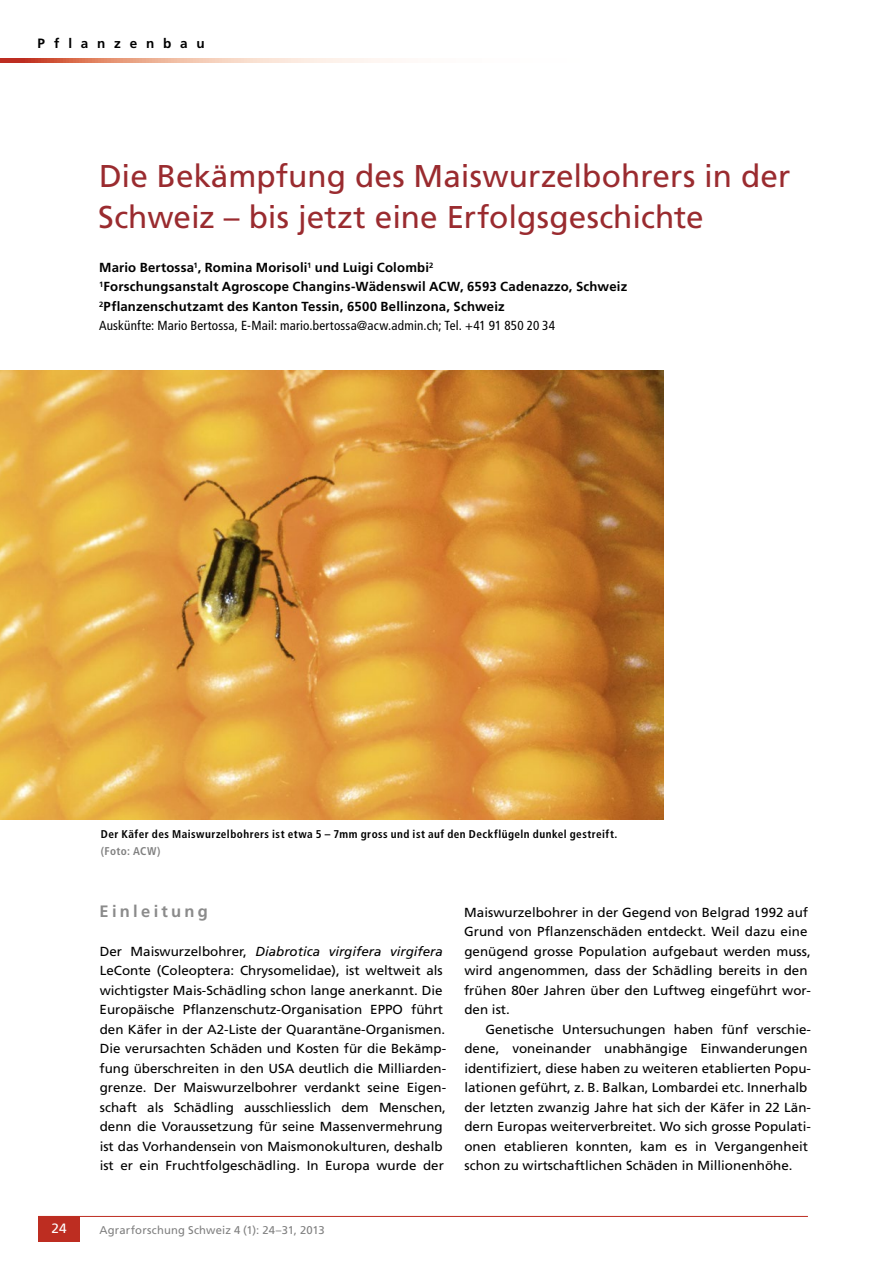
<style>
.page{position:relative;width:893px;height:1263px;background:#fff}
.page>*{position:absolute;margin:0;border:0;box-sizing:border-box;transform-origin:0 0}
.t1{font:31.5px/40.5px "Frutiger LT Std";color:#9a2b2f}
.t2{font:700 16.5px "Frutiger LT Std";letter-spacing:.2em;color:#8b8b8b}
.t3{font:700 13.5px "Frutiger LT Std";letter-spacing:.65em;color:#000}
.t4{font:13.5px "Frutiger LT Std";color:#fff}
.t5{font:13.2px/19.5px "Frutiger LT Std";color:#000}
.t6{font:700 13.2px/19.5px "Frutiger LT Std";letter-spacing:.015em;color:#000}
.t7{font:700 condensed 11.25px "Frutiger LT Std";letter-spacing:.04em;color:#000}
.t8{font:11.25px "Frutiger LT Std";letter-spacing:.015em;color:#808080}
.t9{font:700 condensed 11.25px "Frutiger LT Std";letter-spacing:.035em;color:#808080}
.s1{font-weight:400;font-stretch:condensed}
.s2{font-style:italic}
</style>
<div class="page">
<hr style="left:38px;top:1216px;width:770px;height:1px;background:#bd2d21">
<div style="left:38px;top:1216px;width:42px;height:26px;background:#bd2d21"></div>
<svg style="left:0;top:58px;width:396px;height:5px;background:#ebb2a0"></svg>
<img style="left:0;top:371px;width:664px;height:448px">
<p class="t3" style="left:38px;top:36px;width:169px">Pflanzenbau</p>
<h1 class="t1" style="left:98px;top:156px;width:694px">Die Bekämpfung des Maiswurzelbohrers in der<br>Schweiz – bis jetzt eine Erfolgsgeschichte</h1>
<p class="t6" style="left:99px;top:258px;width:530px">Mario Bertossa<sup>1</sup>, Romina Morisoli<sup>1</sup> und Luigi Colombi<sup>2<br>1</sup>Forschungsanstalt Agroscope Changins-Wädenswil ACW, 6593 Cadenazzo, Schweiz <sup>2</sup>Pflanzenschutzamt des Kanton Tessin, 6500 Bellinzona, Schweiz<br><span class="s1">Auskünfte: Mario Bertossa, E-Mail: mario.bertossa@acw.admin.ch; Tel. +41 91 850 20 34</span></p>
<p class="t7" style="left:101px;top:827px;width:518px">Der Käfer des Maiswurzelbohrers ist etwa 5 – 7mm gross und ist auf den Deckflügeln dunkel gestreift.</p>
<p class="t9" style="left:101px;top:844px;width:61px">(Foto: ACW)</p>
<p class="t2" style="left:100px;top:901px;width:110px">Einleitung</p>
<p class="t5" style="left:99px;top:941px;width:348px">Der Maiswurzelbohrer, <span class="s2">Diabrotica virgifera virgifera </span>LeConte (Coleoptera: Chrysomelidae), ist weltweit als wichtigster Mais-Schädling schon lange anerkannt. Die Europäische Pflanzenschutz-Organisation EPPO führt den Käfer in der A2-Liste der Quarantäne-Organismen.<br>Die verursachten Schäden und Kosten für die Bekämp&shy;fung überschreiten in den USA deutlich die Milliarden&shy;grenze. Der Maiswurzelbohrer verdankt seine Eigen&shy;schaft als Schädling ausschliesslich dem Menschen, denn die Voraussetzung für seine Massenvermehrung ist das Vorhandensein von Maismonokulturen, deshalb ist er ein Fruchtfolgeschädling. In Europa wurde der</p>
<p class="t5" style="left:464px;top:902px;width:348px">Maiswurzelbohrer in der Gegend von Belgrad 1992 auf Grund von Pflanzenschäden entdeckt. Weil dazu eine genügend grosse Population aufgebaut werden muss, wird angenommen, dass der Schädling bereits in den frühen 80er Jahren über den Luftweg eingeführt wor&shy;den ist.</p>
<p class="t5" style="left:464px;top:1019px;width:348px;text-indent:21px">Genetische Untersuchungen haben fünf verschie&shy;dene, voneinander unabhängige Einwanderungen identifiziert, diese haben zu weiteren etablierten Popu&shy;lationen geführt, z. B. Balkan, Lombardei etc. Innerhalb der letzten zwanzig Jahre hat sich der Käfer in 22 Län&shy;dern Europas weiterverbreitet. Wo sich grosse Populati&shy;onen etablieren konnten, kam es in Vergangenheit schon zu wirtschaftlichen Schäden in Millionenhöhe.</p>
<p class="t4" style="left:51px;top:1221px;width:17px">24</p>
<p class="t8" style="left:99px;top:1223px;width:227px">Agrarforschung Schweiz 4 (1): 24–31, 2013</p>
</div>
